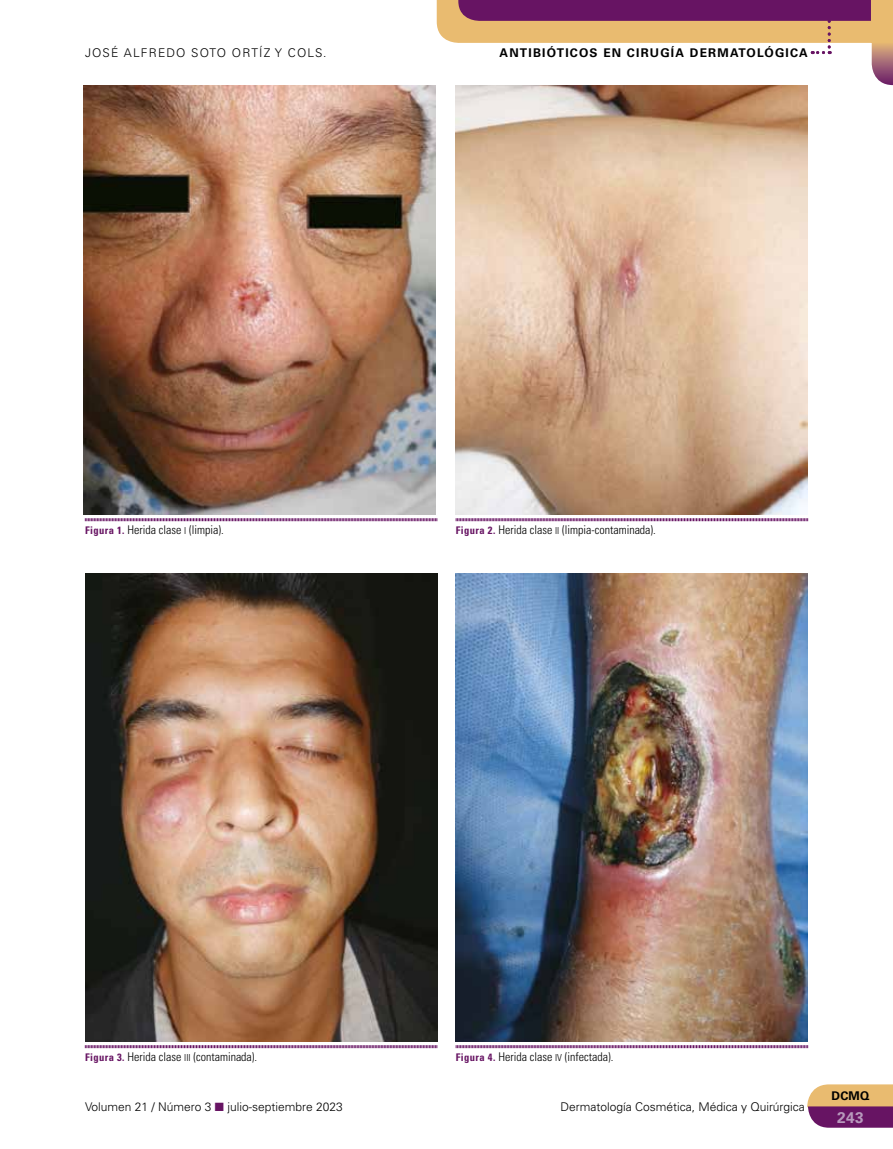
<style>
.page{position:relative;width:893px;height:1149px;background:#fff}
.page>*{position:absolute;margin:0;border:0;box-sizing:border-box;transform-origin:0 0}
.t1{font:700 15.45px "Univers LT Std";color:#b799bc}
.t2{font:300 condensed 12px "Univers LT Std";color:#000}
.t3{font:300 12px "Univers LT Std";color:#000}
.t4{font:700 12px "Univers LT Std";letter-spacing:.1em;color:#000}
.t5{font:300 12px "Univers LT Std";letter-spacing:.1em;color:#000}
.s1{font-weight:700;font-size:10.5px;color:#671463}
.s2{font-family:"Univers LT Std Light Cn SC800";font-weight:400;font-stretch:normal;font-size:9.6px}
.s3{color:#671463}
</style>
<div class="page">
<svg style="left:807px;top:1084px;width:86px;height:43px;background:#af7373"></svg>
<svg style="left:436px;top:0;width:457px;height:85px"></svg>
<img style="left:83px;top:85px;width:353px;height:429px">
<img style="left:455px;top:85px;width:353px;height:429px">
<img style="left:85px;top:573px;width:352px;height:468px">
<img style="left:455px;top:573px;width:353px;height:468px">
<svg style="left:85px;top:518px;width:352px;height:3px"></svg>
<svg style="left:85px;top:1045px;width:352px;height:3px"></svg>
<svg style="left:456px;top:518px;width:352px;height:3px"></svg>
<svg style="left:456px;top:1045px;width:352px;height:3px"></svg>
<p class="t5" style="left:85px;top:46px;width:243px">JOSÉ ALFREDO SOTO ORTÍZ Y COLS.</p>
<p class="t4" style="left:499px;top:46px;width:310px">ANTIBIÓTICOS EN CIRUGÍA DERMATOLÓGICA</p>
<p class="t2" style="left:85px;top:522px;width:140px"><span class="s1">Figura 1.</span> Herida clase <span class="s2">i</span> (limpia).</p>
<p class="t2" style="left:456px;top:522px;width:202px"><span class="s1">Figura 2.</span> Herida clase <span class="s2">ii</span> (limpia-contaminada).</p>
<p class="t2" style="left:85px;top:1049px;width:174px"><span class="s1">Figura 3.</span> Herida clase <span class="s2">iii</span> (contaminada).</p>
<p class="t3" style="left:85px;top:1099px;width:259px">Volumen 21 / Número 3 <span class="s3">■</span> julio-septiembre 2023</p>
<p class="t2" style="left:456px;top:1049px;width:159px"><span class="s1">Figura 4.</span> Herida clase <span class="s2">iv</span> (infectada).</p>
<p class="t3" style="left:560px;top:1098px;width:246px">Dermatología Cosmética, Médica y Quirúrgica</p>
<p class="t4" style="left:831px;top:1088px;width:40px">DCMQ</p>
<p class="t1" style="left:837px;top:1107px;width:28px">243</p>
</div>
